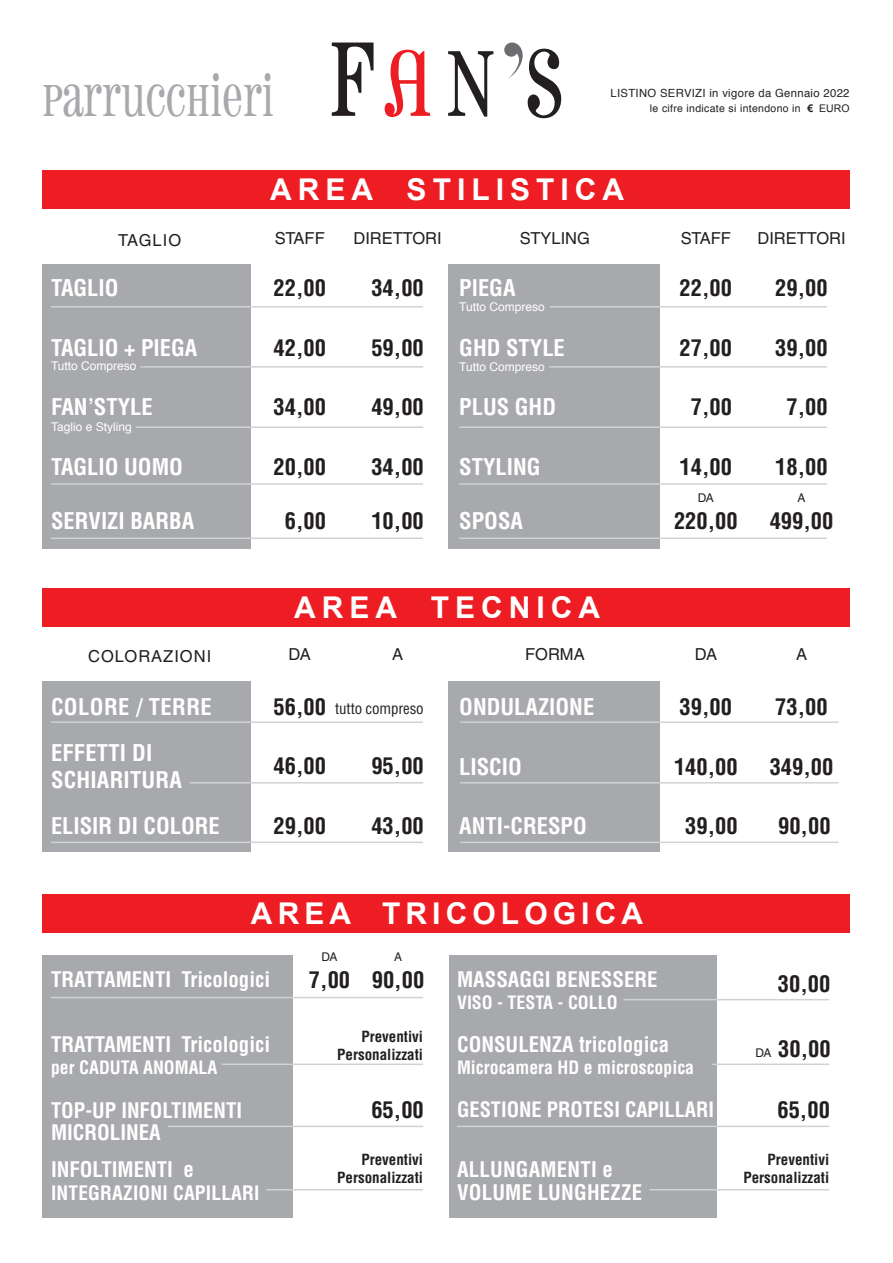
<style>
.page{position:relative;width:893px;height:1263px;background:#fff}
.page>*{position:absolute;margin:0;border:0;box-sizing:border-box;transform-origin:0 0}
.t1{font:45px "Pharmacy";letter-spacing:.03em;color:#a8a9ad}
.t2{font:700 30px "Arial";letter-spacing:.2em;color:#fff}
.t3{font:700 condensed 22.5px "Helvetica LT Std";color:#231f20}
.t4{font:700 condensed 22.5px/45.3px "Helvetica LT Std";color:#fff}
.t5{font:700 condensed 22.5px/46.8px "Helvetica LT Std";letter-spacing:.02em;color:#fff}
.t6{font:700 condensed 21px/22.5px "Helvetica LT Std";color:#fff}
.t7{font:700 condensed 20.7px "Helvetica LT Std";color:#fff}
.t8{font:700 condensed 19.5px "Helvetica LT Std";letter-spacing:.01em;color:#fff}
.t9{font:700 condensed 18px "Helvetica LT Std";color:#fff}
.t10{font:16.5px "Helvetica LT Std";color:#231f20}
.t11{font:16.5px "Helvetica LT Std";letter-spacing:.06em;color:#231f20}
.t12{font:700 condensed 15px/18px "Helvetica LT Std";color:#231f20;text-align:right}
.t13{font:condensed 15px "Helvetica LT Std";letter-spacing:-.01em;color:#231f20}
.t14{font:12px "Helvetica";color:#fff}
.t15{font:12px "Helvetica LT Std";color:#231f20}
.t16{font:11.25px "Helvetica";letter-spacing:.03em;color:#231f20}
.t17{font:10.5px "Helvetica";letter-spacing:.03em;color:#231f20}
.s1{font-family:"Arial";font-weight:700}
.s2{font-family:"Arial"}
.s3{font-weight:400;font-stretch:normal;font-size:12px}
</style>
<div class="page">
<div style="left:448px;top:682px;width:211px;height:170px;background:#a8a9ad"></div>
<div style="left:448px;top:264px;width:211px;height:285px;background:#a8a9ad"></div>
<div style="left:43px;top:264px;width:208px;height:285px;background:#a8a9ad"></div>
<div style="left:43px;top:170px;width:807px;height:38px;background:#ee1d23"></div>
<svg style="left:332px;top:43px;width:42px;height:73px"></svg>
<svg style="left:385px;top:50px;width:45px;height:67px"></svg>
<svg style="left:448px;top:51px;width:45px;height:66px"></svg>
<svg style="left:504px;top:43px;width:57px;height:75px"></svg>
<div style="left:43px;top:682px;width:208px;height:170px;background:#a8a9ad"></div>
<div style="left:43px;top:588px;width:807px;height:38px;background:#ee1d23"></div>
<div style="left:43px;top:955px;width:250px;height:262px;background:#a8a9ad"></div>
<div style="left:43px;top:894px;width:807px;height:38px;background:#ee1d23"></div>
<hr style="left:51px;top:306px;width:372px;height:1px;background:#d1d2d4">
<hr style="left:140px;top:366px;width:283px;height:2px;background:#d1d2d4">
<hr style="left:136px;top:426px;width:287px;height:2px;background:#d1d2d4">
<hr style="left:51px;top:483px;width:372px;height:2px;background:#d1d2d4">
<hr style="left:459px;top:426px;width:368px;height:2px;background:#d1d2d4">
<hr style="left:459px;top:483px;width:368px;height:2px;background:#d1d2d4">
<hr style="left:549px;top:366px;width:278px;height:2px;background:#d1d2d4">
<hr style="left:550px;top:306px;width:277px;height:1px;background:#d1d2d4">
<hr style="left:51px;top:721px;width:372px;height:2px;background:#d1d2d4">
<hr style="left:190px;top:782px;width:233px;height:1px;background:#d1d2d4">
<hr style="left:51px;top:841px;width:372px;height:2px;background:#d1d2d4">
<hr style="left:460px;top:721px;width:379px;height:2px;background:#d1d2d4">
<hr style="left:460px;top:841px;width:379px;height:2px;background:#d1d2d4">
<hr style="left:51px;top:997px;width:372px;height:1px;background:#d1d2d4">
<hr style="left:222px;top:1063px;width:201px;height:2px;background:#d1d2d4">
<hr style="left:168px;top:1125px;width:255px;height:2px;background:#d1d2d4">
<hr style="left:51px;top:537px;width:372px;height:2px;background:#d1d2d4">
<hr style="left:459px;top:537px;width:368px;height:2px;background:#d1d2d4">
<hr style="left:266px;top:1189px;width:157px;height:1px;background:#d1d2d4">
<div style="left:449px;top:955px;width:267px;height:262px;background:#a8a9ad"></div>
<hr style="left:623px;top:999px;width:206px;height:1px;background:#d1d2d4">
<hr style="left:712px;top:1063px;width:117px;height:2px;background:#d1d2d4">
<hr style="left:457px;top:1125px;width:372px;height:2px;background:#d1d2d4">
<hr style="left:649px;top:1189px;width:180px;height:1px;background:#d1d2d4">
<hr style="left:460px;top:782px;width:379px;height:1px;background:#d1d2d4">
<h1 class="t1" style="left:43px;top:71px;width:232px">PARRUCCHIERI</h1>
<p class="t16" style="left:610px;top:84px;width:241px">LISTINO SERVIZI in vigore da Gennaio 2022</p>
<p class="t17" style="left:650px;top:100px;width:201px">le cifre indicate si intendono in <span class="s1">€</span> <span class="s2">EURO</span></p>
<h2 class="t2" style="left:270px;top:170px;width:355px">AREA STILISTICA</h2>
<p class="t10" style="left:118px;top:230px;width:64px">TAGLIO</p>
<p class="t4" style="left:51px;top:265px;width:69px">TAGLIO</p>
<p class="t4" style="left:51px;top:325px;width:148px">TAGLIO + PIEGA</p>
<p class="t14" style="left:51px;top:357px;width:87px">Tutto Compreso</p>
<p class="t4" style="left:51px;top:384px;width:103px">FAN’STYLE</p>
<p class="t14" style="left:51px;top:418px;width:82px">Taglio e Styling</p>
<p class="t4" style="left:51px;top:444px;width:133px">TAGLIO UOMO</p>
<p class="t10" style="left:275px;top:228px;width:51px">STAFF</p>
<p class="t3" style="left:274px;top:274px;width:54px">22,00</p>
<p class="t3" style="left:274px;top:334px;width:54px">42,00</p>
<p class="t3" style="left:274px;top:393px;width:54px">34,00</p>
<p class="t3" style="left:274px;top:453px;width:54px">20,00</p>
<p class="t10" style="left:353px;top:228px;width:90px">DIRETTORI</p>
<p class="t3" style="left:371px;top:274px;width:54px">34,00</p>
<p class="t3" style="left:371px;top:334px;width:54px">59,00</p>
<p class="t3" style="left:371px;top:393px;width:54px">49,00</p>
<p class="t3" style="left:371px;top:453px;width:54px">34,00</p>
<p class="t10" style="left:520px;top:228px;width:72px">STYLING</p>
<p class="t4" style="left:459px;top:265px;width:58px">PIEGA</p>
<p class="t14" style="left:459px;top:297px;width:87px">Tutto Compreso</p>
<p class="t4" style="left:459px;top:325px;width:107px">GHD STYLE</p>
<p class="t14" style="left:459px;top:357px;width:87px">Tutto Compreso</p>
<p class="t4" style="left:459px;top:384px;width:98px">PLUS GHD</p>
<p class="t4" style="left:459px;top:444px;width:83px">STYLING</p>
<p class="t10" style="left:681px;top:228px;width:51px">STAFF</p>
<p class="t3" style="left:680px;top:274px;width:54px">22,00</p>
<p class="t3" style="left:680px;top:334px;width:54px">27,00</p>
<p class="t3" style="left:691px;top:393px;width:43px">7,00</p>
<p class="t3" style="left:680px;top:453px;width:54px">14,00</p>
<p class="t10" style="left:757px;top:228px;width:90px">DIRETTORI</p>
<p class="t3" style="left:775px;top:274px;width:54px">29,00</p>
<p class="t3" style="left:775px;top:334px;width:54px">39,00</p>
<p class="t3" style="left:786px;top:393px;width:43px">7,00</p>
<p class="t3" style="left:775px;top:453px;width:54px">18,00</p>
<p class="t15" style="left:698px;top:491px;width:18px">DA</p>
<p class="t15" style="left:797px;top:491px;width:10px">A</p>
<p class="t4" style="left:51px;top:498px;width:145px">SERVIZI BARBA</p>
<p class="t3" style="left:285px;top:507px;width:43px">6,00</p>
<p class="t3" style="left:371px;top:507px;width:54px">10,00</p>
<p class="t4" style="left:459px;top:498px;width:65px">SPOSA</p>
<p class="t3" style="left:674px;top:507px;width:65px">220,00</p>
<p class="t3" style="left:770px;top:507px;width:65px">499,00</p>
<p class="t11" style="left:88px;top:647px;width:125px">COLORAZIONI</p>
<p class="t5" style="left:51px;top:683px;width:162px">COLORE / TERRE<br>EFFETTI DI</p>
<p class="t4" style="left:51px;top:757px;width:170px">SCHIARITURA<br>ELISIR DI COLORE</p>
<h2 class="t2" style="left:294px;top:588px;width:307px">AREA TECNICA</h2>
<p class="t10" style="left:289px;top:644px;width:24px">DA</p>
<p class="t3" style="left:274px;top:692px;width:54px">56,00</p>
<p class="t3" style="left:274px;top:752px;width:54px">46,00</p>
<p class="t3" style="left:274px;top:811px;width:54px">29,00</p>
<p class="t10" style="left:392px;top:644px;width:13px">A</p>
<p class="t13" style="left:335px;top:699px;width:90px">tutto compreso</p>
<p class="t3" style="left:371px;top:752px;width:54px">95,00</p>
<p class="t3" style="left:371px;top:811px;width:54px">43,00</p>
<p class="t10" style="left:525px;top:644px;width:61px">FORMA</p>
<p class="t4" style="left:459px;top:684px;width:136px">ONDULAZIONE</p>
<p class="t10" style="left:695px;top:644px;width:24px">DA</p>
<p class="t3" style="left:680px;top:692px;width:54px">39,00</p>
<p class="t10" style="left:796px;top:644px;width:13px">A</p>
<p class="t3" style="left:775px;top:692px;width:54px">73,00</p>
<p class="t4" style="left:459px;top:744px;width:64px">LISCIO</p>
<p class="t3" style="left:674px;top:753px;width:65px">140,00</p>
<p class="t3" style="left:770px;top:753px;width:65px">349,00</p>
<p class="t4" style="left:459px;top:803px;width:129px">ANTI-CRESPO</p>
<p class="t3" style="left:685px;top:811px;width:54px">39,00</p>
<p class="t3" style="left:778px;top:811px;width:54px">90,00</p>
<h2 class="t2" style="left:251px;top:894px;width:175px">AREA TRIC</h2>
<h2 class="t2" style="left:472px;top:894px;width:130px">OLOGICA</h2>
<p class="t15" style="left:321px;top:950px;width:18px">DA</p>
<p class="t15" style="left:394px;top:950px;width:10px">A</p>
<p class="t3" style="left:309px;top:965px;width:43px">7,00</p>
<p class="t6" style="left:51px;top:968px;width:221px">TRATTAMENTI Tricologici</p>
<p class="t3" style="left:372px;top:965px;width:54px">90,00</p>
<p class="t6" style="left:457px;top:968px;width:202px">MASSAGGI BENESSERE</p>
<p class="t9" style="left:457px;top:991px;width:162px">VISO - TESTA - COLLO</p>
<p class="t3" style="left:778px;top:970px;width:54px">30,00</p>
<p class="t12" style="left:337px;top:1027px;width:87px">Preventivi<br>Personalizzati</p>
<p class="t6" style="left:51px;top:1032px;width:221px">TRATTAMENTI Tricologici</p>
<p class="t9" style="left:51px;top:1056px;width:168px">per CADUTA ANOMALA</p>
<p class="t6" style="left:51px;top:1098px;width:193px">TOP-UP INFOLTIMENTI<br>MICROLINEA</p>
<p class="t3" style="left:371px;top:1095px;width:54px">65,00</p>
<p class="t6" style="left:457px;top:1032px;width:13px">consulenza</p>
<p class="t6" style="left:579px;top:1032px;width:92px">tricologica</p>
<p class="t9" style="left:457px;top:1056px;width:239px">Microcamera HD e microscopica</p>
<p class="t7" style="left:457px;top:1097px;width:259px">GESTIONE PROTESI CAPILLARI</p>
<p class="t3" style="left:755px;top:1035px;width:77px"><span class="s3">DA</span> 30,00</p>
<p class="t3" style="left:777px;top:1095px;width:54px">65,00</p>
<p class="t6" style="left:51px;top:1158px;width:144px">INFOLTIMENTI e</p>
<p class="t8" style="left:51px;top:1180px;width:210px">INTEGRAZIONI CAPILLARI</p>
<p class="t12" style="left:337px;top:1150px;width:87px">Preventivi<br>Personalizzati</p>
<p class="t6" style="left:457px;top:1158px;width:187px">ALLUNGAMENTI e<br>VOLUME LUNGHEZZE</p>
<p class="t12" style="left:743px;top:1150px;width:87px">Preventivi<br>Personalizzati</p>
</div>
